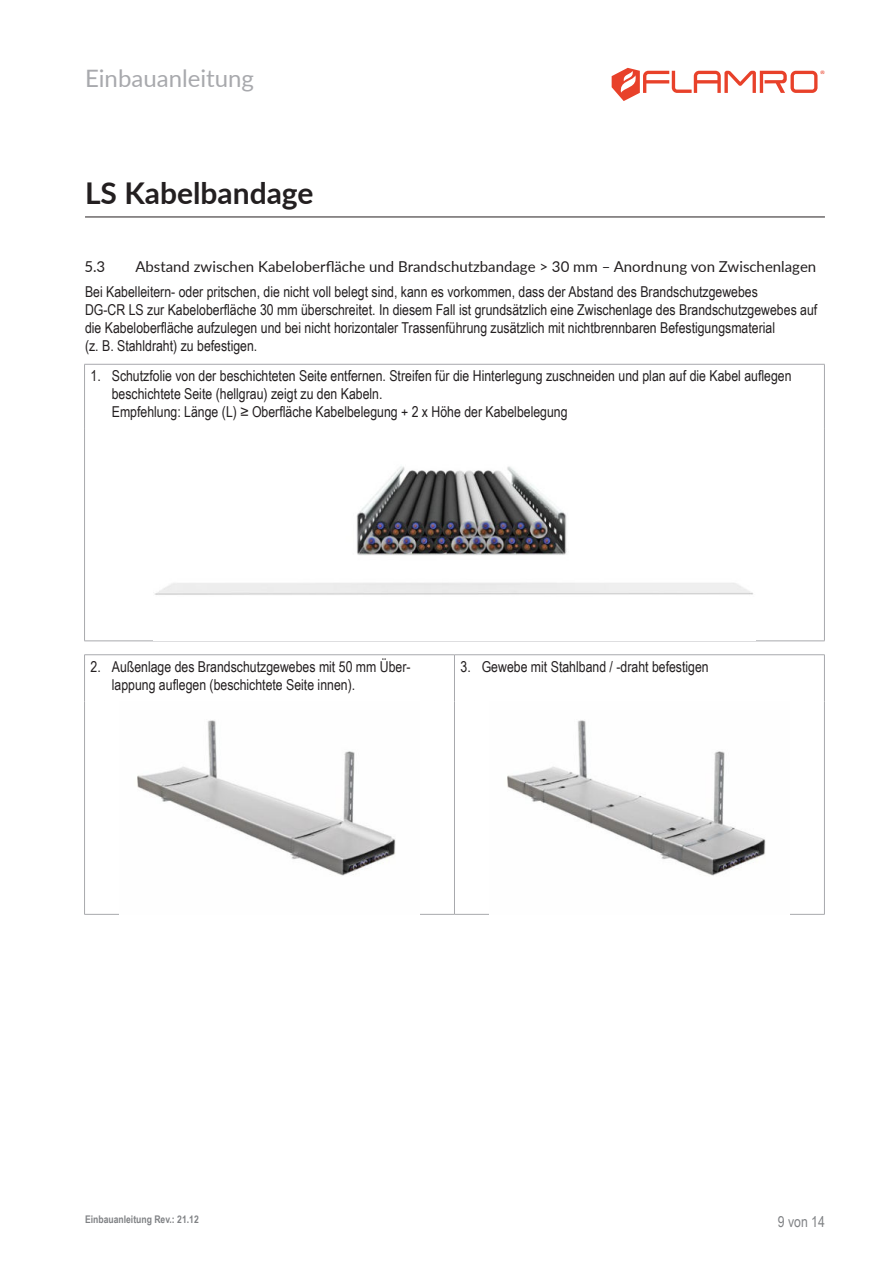
<style>
.page{position:relative;width:893px;height:1263px;background:#fff}
.page>*{position:absolute;margin:0;border:0;box-sizing:border-box;transform-origin:0 0}
.t1{font:700 30px "Lato";color:#231f20}
.t2{font:24px "Lato";color:#a8a9ad}
.t3{font:15px/18px "Arial Narrow";color:#231f20}
.t4{font:15px "Lato";color:#231f20}
.t5{font:15px "Arial Narrow";color:#808285}
.t6{font:700 10.5px "Arial Narrow";color:#808285}
</style>
<div class="page">
<hr style="left:85px;top:217px;width:740px;height:1px;background:#231f20">
<hr style="left:824px;top:364px;width:1px;height:64px;background:#a8a9ad">
<hr style="left:84px;top:364px;width:741px;height:1px;background:#a8a9ad">
<hr style="left:84px;top:364px;width:1px;height:64px;background:#a8a9ad">
<hr style="left:84px;top:428px;width:1px;height:213px;background:#a8a9ad">
<hr style="left:824px;top:428px;width:1px;height:213px;background:#a8a9ad">
<hr style="left:84px;top:641px;width:741px;height:1px;background:#a8a9ad">
<img style="left:155px;top:466px;width:598px;height:129px">
<hr style="left:84px;top:701px;width:1px;height:213px;background:#a8a9ad">
<hr style="left:454px;top:701px;width:1px;height:213px;background:#a8a9ad">
<hr style="left:824px;top:701px;width:1px;height:213px;background:#a8a9ad">
<hr style="left:84px;top:654px;width:370px;height:1px;background:#a8a9ad">
<hr style="left:84px;top:655px;width:1px;height:46px;background:#a8a9ad">
<hr style="left:454px;top:655px;width:1px;height:46px;background:#a8a9ad">
<hr style="left:454px;top:654px;width:371px;height:1px;background:#a8a9ad">
<hr style="left:824px;top:655px;width:1px;height:46px;background:#a8a9ad">
<hr style="left:454px;top:914px;width:371px;height:1px;background:#a8a9ad">
<hr style="left:84px;top:914px;width:370px;height:1px;background:#a8a9ad">
<img style="left:137px;top:720px;width:259px;height:156px">
<img style="left:507px;top:720px;width:259px;height:156px">
<svg style="left:612px;top:68px;width:212px;height:33px"></svg>
<h2 class="t2" style="left:85px;top:70px;width:170px">Einbauanleitung</h2>
<h1 class="t1" style="left:85px;top:182px;width:230px">LS Kabelbandage</h1>
<p class="t4" style="left:84px;top:258px;width:22px">5.3</p>
<p class="t4" style="left:135px;top:256px;width:682px">Abstand zwischen Kabeloberfläche und Brandschutzbandage &gt; 30 mm – Anordnung von Zwischenlagen</p>
<p class="t3" style="left:85px;top:284px;width:734px">Bei Kabelleitern- oder pritschen, die nicht voll belegt sind, kann es vorkommen, dass der Abstand des Brandschutzgewebes<br>DG-CR LS zur Kabeloberfläche 30 mm überschreitet. In diesem Fall ist grundsätzlich eine Zwischenlage des Brandschutzgewebes auf die Kabeloberfläche aufzulegen und bei nicht horizontaler Trassenführung zusätzlich mit nichtbrennbaren Befestigungsmaterial<br>(z. B. Stahldraht) zu befestigen.</p>
<p class="t3" style="left:112px;top:368px;width:681px;text-indent:-21px">1. Schutzfolie von der beschichteten Seite entfernen. Streifen für die Hinterlegung zuschneiden und plan auf die Kabel auflegen beschichtete Seite (hellgrau) zeigt zu den Kabeln.<br>Empfehlung: Länge (L) ≥ Oberfläche Kabelbelegung + 2 x Höhe der Kabelbelegung</p>
<p class="t3" style="left:112px;top:659px;width:300px;text-indent:-21px">2. Außenlage des Brandschutzgewebes mit 50 mm Über&shy;lappung auflegen (beschichtete Seite innen).</p>
<p class="t3" style="left:460px;top:659px;width:250px">3. Gewebe mit Stahlband / -draht befestigen</p>
<p class="t6" style="left:85px;top:1216px;width:115px">Einbauanleitung Rev.: 21.12</p>
<p class="t5" style="left:778px;top:1216px;width:49px">9 von 14</p>
</div>
